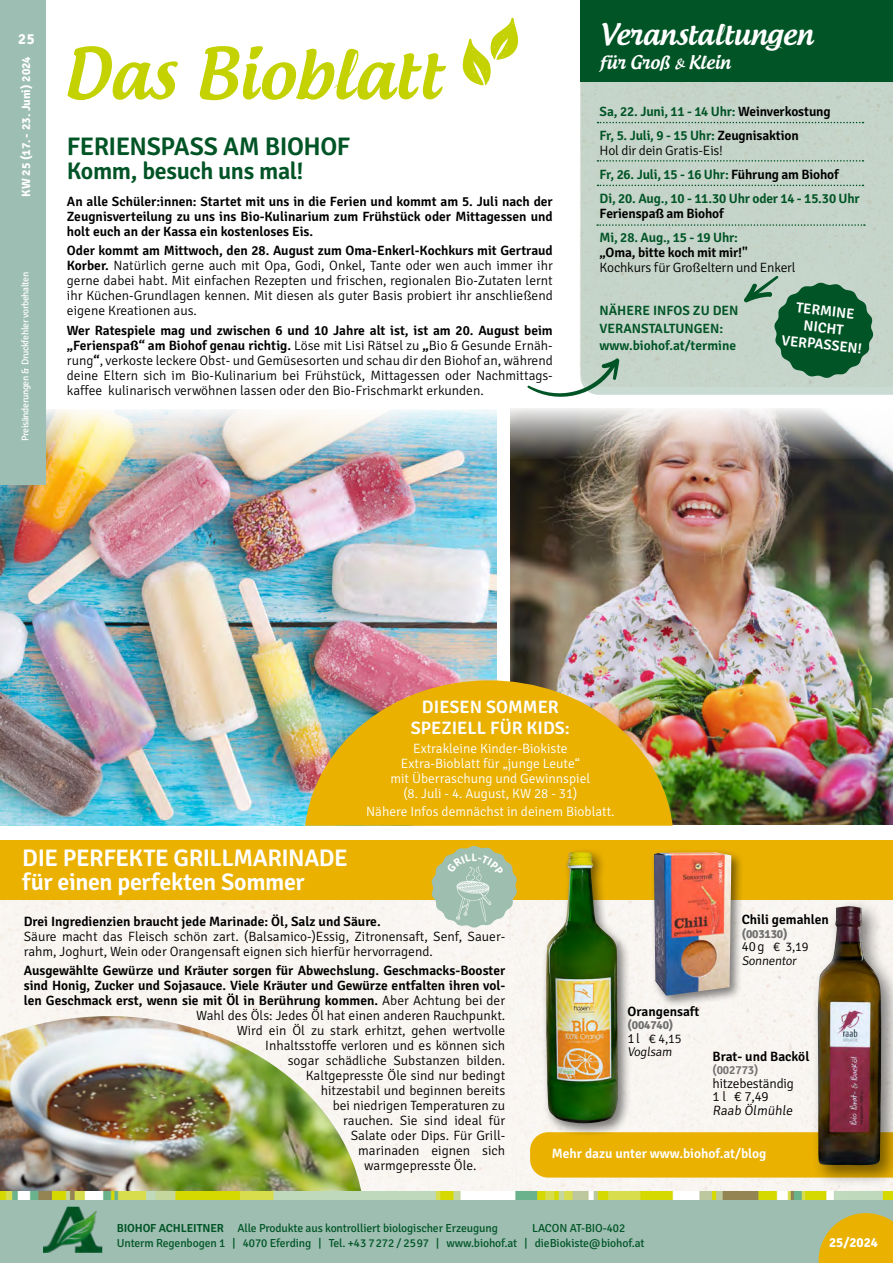
<style>
.page{position:relative;width:893px;height:1263px;background:#fff}
.page>*{position:absolute;margin:0;border:0;box-sizing:border-box;transform-origin:0 0}
.t1{font:500 67.5px "Androgyne";color:#c3d200}
.t2{font:500 28.5px "Androgyne";letter-spacing:-.01em;color:#fff}
.t3{font:600 25.5px "Signika";letter-spacing:-.02em;color:#005426}
.t4{font:600 24px/24px "Signika";letter-spacing:-.02em;color:#fff}
.t5{font:600 24px "Signika";letter-spacing:-.015em;color:#005426}
.t6{font:600 18px/21px "Signika";color:#fff;text-align:center}
.t7{font:500 18px "Androgyne";letter-spacing:-.01em;color:#fff}
.t8{font:700 15px "Signika";color:#fff}
.t9{font:600 14.4px/16.8px "Signika";color:#fff;text-align:center}
.t10{font:300 13.5px/15px "Signika";color:#000;text-align:justify}
.t11{font:600 13.5px/15px "Signika";color:#000;text-align:justify}
.t12{font:600 13.5px/24px "Signika";letter-spacing:-.015em;color:#005426}
.t13{font:300 13.5px/15px "Signika";color:#fff;text-align:center}
.t14{font:600 13.5px "Signika";color:#fff}
.t15{font:700 13.5px "Signika";color:#fff}
.t16{font:300 12.75px/13.5px "Signika";color:#000}
.t17{font:700 12px "Signika";color:#fff}
.t18{font:700 12px "Signika";letter-spacing:-.015em;color:#706f6f}
.t19{font:600 12px "Signika";letter-spacing:-.01em;color:#706f6f}
.t20{font:11.7px/15px "Signika";letter-spacing:-.01em;color:#005426}
.t21{font:9.75px "Signika";letter-spacing:-.04em;color:#fff}
.s1{font-weight:600}
.s2{color:#000}
.s3{font-weight:300;color:#000}
.s4{font-weight:300}
.s5{font-size:13.5px}
</style>
<div class="page">
<div style="left:0;top:900px;width:893px;height:292px;background:#f9f5f1"></div>
<img style="left:0;top:1016px;width:363px;height:176px">
<div style="left:0;top:840px;width:893px;height:60px;background:#eab100"></div>
<div style="left:580px;top:81px;width:313px;height:314px;background:#c6d5ca"></div>
<img style="left:510px;top:458px;width:383px;height:367px">
<img style="left:0;top:458px;width:496px;height:368px">
<img style="left:45px;top:406px;width:843px;height:52px">
<svg style="left:462px;top:17px;width:57px;height:69px"></svg>
<div style="left:0;top:0;width:45px;height:485px;background:#9dbeb2"></div>
<img style="left:0;top:1192px;width:893px;height:8px">
<div style="left:0;top:1200px;width:893px;height:63px;background:#9ebeb1"></div>
<img style="left:43px;top:1207px;width:60px;height:46px">
<svg style="left:819px;top:1213px;width:74px;height:50px;background:#deb21a"></svg>
<svg style="left:527px;top:358px;width:92px;height:39px"></svg>
<div style="left:580px;top:0;width:313px;height:81px;background:#005426"></div>
<img style="left:305px;top:680px;width:368px;height:146px">
<svg style="left:743px;top:275px;width:130px;height:103px;background:#588d6f"></svg>
<svg style="left:597px;top:122px;width:266px;height:1px"></svg>
<svg style="left:597px;top:160px;width:266px;height:2px"></svg>
<svg style="left:597px;top:185px;width:266px;height:1px"></svg>
<svg style="left:597px;top:224px;width:268px;height:2px"></svg>
<div style="left:530px;top:1132px;width:281px;height:45px;background:#eab100"></div>
<div style="left:811px;top:900px;width:82px;height:286px;background:#000;opacity:.5"></div>
<img style="left:818px;top:906px;width:64px;height:259px">
<div style="left:542px;top:848px;width:90px;height:289px;background:#000;opacity:.5"></div>
<img style="left:546px;top:852px;width:72px;height:272px">
<div style="left:650px;top:848px;width:94px;height:160px;background:#000;opacity:.5"></div>
<img style="left:654px;top:852px;width:77px;height:144px">
<svg style="left:431px;top:845px;width:86px;height:83px"></svg>
<p class="t8" style="left:18px;top:30px;width:18px">25</p>
<p class="t17" style="left:19px;top:197px;width:142px;rotate:-90deg">KW 25 (17.- 23. Juni) 2024</p>
<p class="t21" style="left:20px;top:441px;width:170px;rotate:-90deg">Preisänderungen &amp; Druckfehler vorbehalten</p>
<h1 class="t1" style="left:63px;top:31px;width:381px">Das Bioblatt</h1>
<h3 class="t3" style="left:67px;top:131px;width:285px">FERIENSPASS AM BIOHOF</h3>
<h3 class="t5" style="left:67px;top:156px;width:238px">Komm, besuch uns mal!</h3>
<p class="t11" style="left:67px;top:194px;width:487px">An alle Schüler:innen: Startet mit uns in die Ferien und kommt am 5. Juli nach der Zeugnisverteilung zu uns ins Bio-Kulinarium zum Frühstück oder Mittagessen und holt euch an der Kassa ein kostenloses Eis.</p>
<p class="t10" style="left:67px;top:243px;width:487px"><span class="s1">Oder kommt am Mittwoch, den 28. August zum Oma-Enkerl-Kochkurs mit Gertraud Korber.</span> Natürlich gerne auch mit Opa, Godi, Onkel, Tante oder wen auch immer ihr gerne dabei habt. Mit einfachen Rezepten und frischen, regionalen Bio-Zutaten lernt ihr Küchen-Grundlagen kennen. Mit diesen als guter Basis probiert ihr anschließend eigene Kreationen aus.</p>
<p class="t10" style="left:67px;top:323px;width:487px"><span class="s1">Wer Ratespiele mag und zwischen 6 und 10 Jahre alt ist, ist am 20. August beim „Ferienspaß“ am Biohof genau richtig.</span> Löse mit Lisi Rätsel zu <span class="s1">„</span>Bio &amp; Gesunde Ernäh&shy;rung<span class="s1">“</span>, verkoste leckere Obst- und Gemüsesorten und schau dir den Biohof an, während deine Eltern sich im Bio-Kulinarium bei Frühstück, Mittagessen oder Nachmittags&shy;kaffee kulinarisch verwöhnen lassen oder den Bio-Frischmarkt erkunden.</p>
<h2 class="t2" style="left:600px;top:16px;width:215px">Veranstaltungen</h2>
<h3 class="t7" style="left:600px;top:51px;width:132px">für Groß &amp; Klein</h3>
<p class="t12" style="left:600px;top:99px;width:233px">Sa, 22. Juni, 11 - 14 Uhr: <span class="s2">Weinverkostung<br></span>Fr, 5. Juli, 9 - 15 Uhr: <span class="s2">Zeugnisaktion</span></p>
<p class="t12" style="left:600px;top:138px;width:262px"><span class="s3">Hol dir dein Gratis-Eis!<br></span>Fr, 26. Juli, 15 - 16 Uhr: <span class="s2">Führung am Biohof<br></span>Di, 20. Aug., 10 - 11.30 Uhr oder 14 - 15.30 Uhr</p>
<p class="t11" style="left:600px;top:206px;width:126px">Ferienspaß am Biohof</p>
<p class="t12" style="left:600px;top:225px;width:140px">Mi, 28. Aug., 15 - 19 Uhr:</p>
<p class="t11" style="left:600px;top:245px;width:150px">„Oma, bitte koch mit mir!"</p>
<p class="t10" style="left:600px;top:260px;width:198px">Kochkurs für Großeltern und Enkerl</p>
<p class="t12" style="left:600px;top:302px;width:140px;line-height:18px">NÄHERE INFOS ZU DEN<br>VERANSTALTUNGEN:</p>
<p class="t12" style="left:600px;top:333px;width:138px">www.biohof.at/termine</p>
<p class="t9" style="left:786px;top:298px;width:82px;rotate:6deg">TERMINE<br>NICHT<br>VERPASSEN!</p>
<h3 class="t6" style="left:411px;top:696px;width:161px">DIESEN SOMMER<br>SPEZIELL FÜR KIDS:</h3>
<p class="t13" style="left:390px;top:741px;width:201px">Extrakleine Kinder-Biokiste<br>Extra-Bioblatt für „junge Leute“ mit Überraschung und Gewinnspiel (8. Juli - 4. August, KW 28 - 31)</p>
<p class="t13" style="left:366px;top:804px;width:250px">Nähere Infos demnächst in deinem Bioblatt.</p>
<h3 class="t4" style="left:22px;top:846px;width:327px">DIE PERFEKTE GRILLMARINADE für einen perfekten Sommer</h3>
<p class="t11" style="left:24px;top:914px;width:358px">Drei Ingredienzien braucht jede Marinade: Öl, Salz und Säure.</p>
<p class="t10" style="left:24px;top:929px;width:483px">Säure macht das Fleisch schön zart. (Balsamico-)Essig, Zitronensaft, Senf, Sauer&shy;rahm, Joghurt, Wein oder Orangensaft eignen sich hierfür hervorragend.</p>
<p class="t11" style="left:24px;top:963px;width:483px">Ausgewählte Gewürze und Kräuter sorgen für Abwechslung. Geschmacks-Booster</p>
<p class="t11" style="left:24px;top:978px;width:483px">sind Honig, Zucker und Sojasauce. Viele Kräuter und Gewürze entfalten ihren vol-</p>
<p class="t11" style="left:24px;top:993px;width:483px">len Geschmack erst, wenn sie mit Öl in Berührung kommen. <span class="s4">Aber Achtung bei der</span></p>
<p class="t10" style="left:196px;top:1008px;width:311px">Wahl des Öls: Jedes Öl hat einen anderen Rauchpunkt.</p>
<p class="t10" style="left:237px;top:1023px;width:270px">Wird ein Öl zu stark erhitzt, gehen wertvolle</p>
<p class="t10" style="left:265px;top:1038px;width:241px">Inhaltsstoffe verloren und es können sich</p>
<p class="t10" style="left:288px;top:1053px;width:219px">sogar schädliche Substanzen bilden.</p>
<p class="t10" style="left:306px;top:1068px;width:201px">Kaltgepresste Öle sind nur bedingt</p>
<p class="t10" style="left:321px;top:1083px;width:186px">hitzestabil und beginnen bereits</p>
<p class="t10" style="left:333px;top:1098px;width:174px">bei niedrigen Temperaturen zu</p>
<p class="t10" style="left:343px;top:1113px;width:163px">rauchen. Sie sind ideal für</p>
<p class="t10" style="left:351px;top:1128px;width:156px">Salate oder Dips. Für Grill-</p>
<p class="t10" style="left:358px;top:1143px;width:149px">marinaden eignen sich</p>
<p class="t10" style="left:364px;top:1158px;width:114px">warmgepresste Öle.</p>
<p class="t11" style="left:742px;top:912px;width:89px">Chili gemahlen</p>
<p class="t18" style="left:742px;top:926px;width:47px">(003130)</p>
<p class="t16" style="left:742px;top:940px;width:68px"><span class="s5">40g</span> € 3,19<br>Sonnentor</p>
<p class="t11" style="left:628px;top:1004px;width:73px">Orangensaft</p>
<p class="t18" style="left:628px;top:1018px;width:47px">(004740)</p>
<p class="t16" style="left:628px;top:1032px;width:55px"><span class="s5">1l</span> € 4,15<br>Voglsam</p>
<p class="t11" style="left:713px;top:1049px;width:98px">Brat- und Backöl</p>
<p class="t19" style="left:713px;top:1063px;width:47px">(002773)</p>
<p class="t10" style="left:713px;top:1076px;width:83px;line-height:13.5px;text-align:left">hitzebeständig<br>1 l € 7,49<br>Raab Ölmühle</p>
<p class="t14" style="left:552px;top:1146px;width:216px">Mehr dazu unter www.biohof.at/blog</p>
<p class="t20" style="left:117px;top:1220px;width:383px"><span class="s1">BIOHOF ACHLEITNER</span> Alle Produkte aus kontrolliert biologischer Erzeugung</p>
<p class="t20" style="left:117px;top:1220px;width:529px;text-indent:415px">LACON AT-BIO-402<br>Unterm Regenbogen 1 | 4070 Eferding | Tel. +43 7272 / 2597 | www.biohof.at | dieBiokiste@biohof.at</p>
<p class="t15" style="left:829px;top:1234px;width:51px">25/2024</p>
</div>
